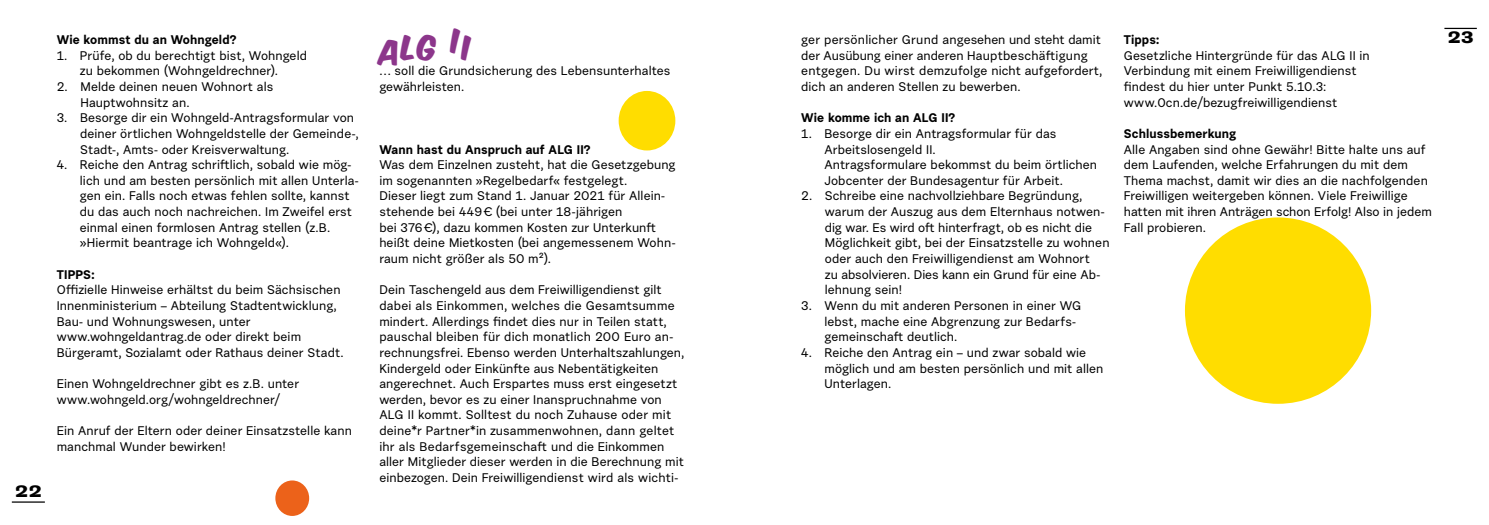
<style>
.page{position:relative;width:1489px;height:525px;background:#fff}
.page>*{position:absolute;margin:0;border:0;box-sizing:border-box;transform-origin:0 0}
.t1{font:28.75px "Komika Axis";color:#8c368b}
.t2{font:15px "Bureau Grotesque Seven Nine";color:#000}
.t3{font:12.5px/15.6px "Urban Grotesk Me Bl";letter-spacing:.005em;color:#000}
.t4{font:700 12.5px "Urban Grotesk Re Bo";letter-spacing:.01em;color:#000}
</style>
<div class="page">
<div style="left:1184px;top:217px;width:186px;height:186px;background:#fd0;border-radius:50%"></div>
<div style="left:618px;top:91px;width:57px;height:59px;background:#fd0;border-radius:50%"></div>
<div style="left:275px;top:480px;width:34px;height:35px;background:#ec621a;border-radius:50%"></div>
<hr style="left:1444px;top:28px;width:32px;height:1px;background:#000">
<hr style="left:12px;top:501px;width:33px;height:1px;background:#000">
<p class="t2" style="left:15px;top:482px;width:28px">22</p>
<p class="t4" style="left:57px;top:32px;width:181px">Wie kommst du an Wohngeld?</p>
<p class="t3" style="left:57px;top:47px;width:252px;text-align:center">1. Prüfe, ob du berechtigt bist, Wohngeld zu bekommen (Wohngeldrechner).</p>
<p class="t3" style="left:80px;top:78px;width:194px;text-indent:-24px">2. Melde deinen neuen Wohnort als<br>Hauptwohnsitz an.</p>
<p class="t3" style="left:80px;top:110px;width:280px;text-indent:-23px">3. Besorge dir ein Wohngeld-Antragsformular von deiner örtlichen Wohngeldstelle der Gemeinde-,<br>Stadt-, Amts- oder Kreisverwaltung.</p>
<p class="t3" style="left:80px;top:157px;width:280px;text-indent:-23px">4. Reiche den Antrag schriftlich, sobald wie mög&shy;lich und am besten persönlich mit allen Unterla&shy;gen ein. Falls noch etwas fehlen sollte, kannst du das auch noch nachreichen. Im Zweifel erst einmal einen formlosen Antrag stellen (z.B. »Hiermit beantrage ich Wohngeld«).</p>
<p class="t4" style="left:57px;top:266px;width:40px">TIPPS:</p>
<p class="t3" style="left:57px;top:282px;width:288px">Offizielle Hinweise erhältst du beim Sächsischen Innenministerium – Abteilung Stadtentwicklung, Bau- und Wohnungswesen, unter www.wohngeldantrag.de oder direkt beim Bürgeramt, Sozialamt oder Rathaus deiner Stadt.</p>
<p class="t3" style="left:57px;top:375px;width:244px">Einen Wohngeldrechner gibt es z.B. unter www.wohngeld.org/wohngeldrechner/</p>
<p class="t3" style="left:57px;top:422px;width:297px">Ein Anruf der Eltern oder deiner Einsatzstelle kann manchmal Wunder bewirken!</p>
<h1 class="t1" style="left:379px;top:33px;width:94px">ALG II</h1>
<p class="t3" style="left:379px;top:63px;width:292px">… soll die Grundsicherung des Lebensunterhaltes gewährleisten.</p>
<p class="t4" style="left:379px;top:141px;width:213px">Wann hast du Anspruch auf ALG II?</p>
<p class="t3" style="left:379px;top:157px;width:298px">Was dem Einzelnen zusteht, hat die Gesetzgebung im sogenannten »Regelbedarf« festgelegt.<br>Dieser liegt zum Stand 1. Januar 2021 für Allein&shy;stehende bei 449€ (bei unter 18-jährigen<br>bei 376€), dazu kommen Kosten zur Unterkunft heißt deine Mietkosten (bei angemessenem Wohn&shy;raum nicht größer als 50 m²).</p>
<p class="t3" style="left:379px;top:282px;width:306px">Dein Taschengeld aus dem Freiwilligendienst gilt dabei als Einkommen, welches die Gesamtsumme mindert. Allerdings findet dies nur in Teilen statt, pauschal bleiben für dich monatlich 200 Euro an&shy;rechnungsfrei. Ebenso werden Unterhaltszahlungen, Kindergeld oder Einkünfte aus Nebentätigkeiten angerechnet. Auch Erspartes muss erst eingesetzt werden, bevor es zu einer Inanspruchnahme von ALG II kommt. Solltest du noch Zuhause oder mit deine*r Partner*in zusammenwohnen, dann geltet ihr als Bedarfsgemeinschaft und die Einkommen aller Mitglieder dieser werden in die Berechnung mit einbezogen. Dein Freiwilligendienst wird als wichti-</p>
<p class="t3" style="left:801px;top:32px;width:303px">ger persönlicher Grund angesehen und steht damit der Ausübung einer anderen Hauptbeschäftigung entgegen. Du wirst demzufolge nicht aufgefordert, dich an anderen Stellen zu bewerben.</p>
<p class="t4" style="left:801px;top:110px;width:155px">Wie komme ich an ALG II?</p>
<p class="t3" style="left:824px;top:125px;width:274px;text-indent:-23px">1. Besorge dir ein Antragsformular für das Arbeitslosengeld II.<br>Antragsformulare bekommst du beim örtlichen Jobcenter der Bundesagentur für Arbeit.</p>
<p class="t3" style="left:824px;top:188px;width:286px;text-indent:-24px">2. Schreibe eine nachvollziehbare Begründung, warum der Auszug aus dem Elternhaus notwen&shy;dig war. Es wird oft hinterfragt, ob es nicht die Möglichkeit gibt, bei der Einsatzstelle zu wohnen oder auch den Freiwilligendienst am Wohnort<br>zu absolvieren. Dies kann ein Grund für eine Ab&shy;lehnung sein!</p>
<p class="t3" style="left:824px;top:297px;width:258px;text-indent:-23px">3. Wenn du mit anderen Personen in einer WG lebst, mache eine Abgrenzung zur Bedarfs&shy;gemeinschaft deutlich.</p>
<p class="t3" style="left:824px;top:344px;width:280px;text-indent:-23px">4. Reiche den Antrag ein – und zwar sobald wie möglich und am besten persönlich und mit allen<br>Unterlagen.</p>
<p class="t4" style="left:1123px;top:32px;width:37px">Tipps:</p>
<p class="t3" style="left:1123px;top:47px;width:247px">Gesetzliche Hintergründe für das ALG II in Verbindung mit einem Freiwilligendienst findest du hier unter Punkt 5.10.3: www.0cn.de/bezugfreiwilligendienst</p>
<p class="t4" style="left:1123px;top:125px;width:114px">Schlussbemerkung</p>
<p class="t3" style="left:1123px;top:141px;width:310px">Alle Angaben sind ohne Gewähr! Bitte halte uns auf dem Laufenden, welche Erfahrungen du mit dem Thema machst, damit wir dies an die nachfolgenden Freiwilligen weitergeben können. Viele Freiwillige hatten mit ihren Anträgen schon Erfolg! Also in jedem Fall probieren.</p>
<p class="t2" style="left:1447px;top:28px;width:27px">23</p>
</div>
